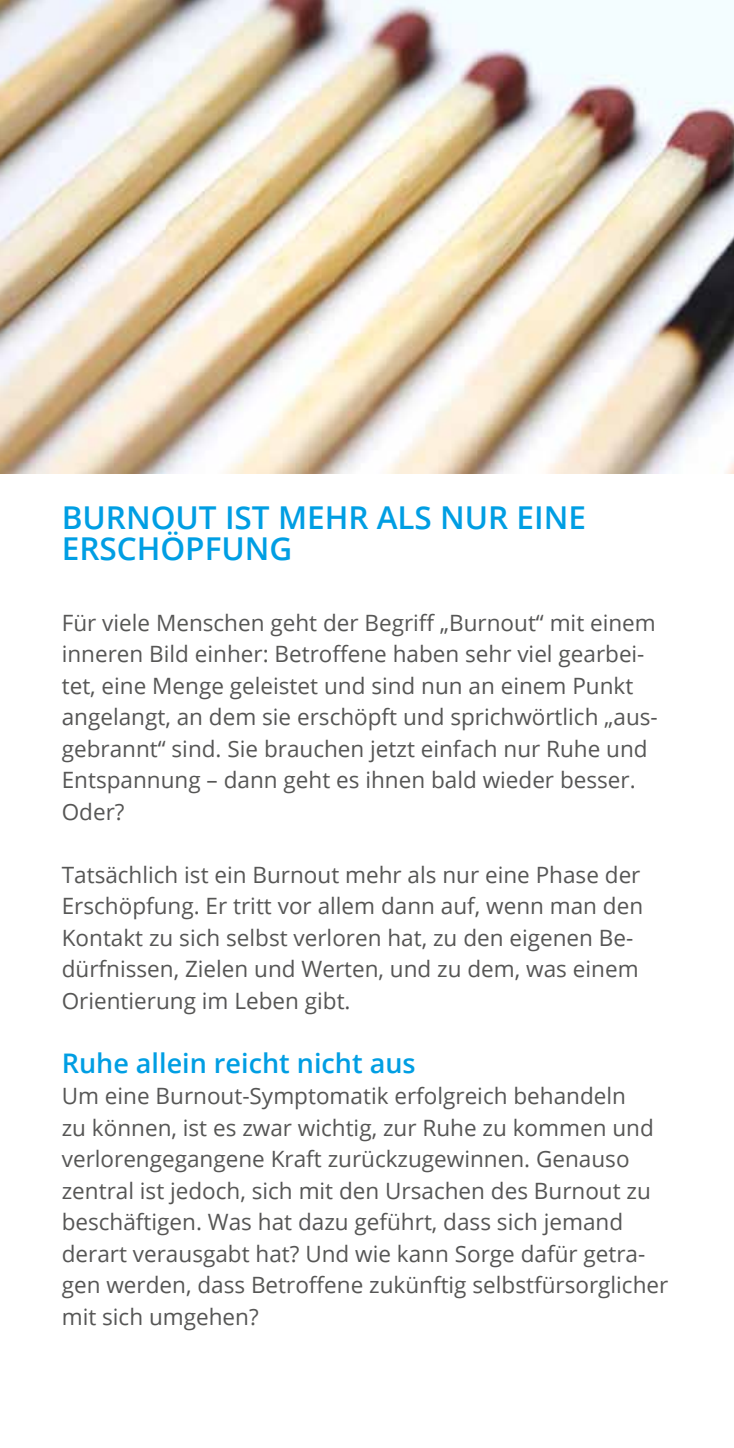
<style>
.page{position:relative;width:734px;height:1448px;background:#fff}
.page>*{position:absolute;margin:0;border:0;box-sizing:border-box;transform-origin:0 0}
.t1{font:600 31.5px/31.5px "Open Sans";color:#009ee3}
.t2{font:600 27px "Open Sans";color:#009ee3}
.t3{font:22.5px/31.5px "Open Sans";color:#565655}
</style>
<div class="page">
<img style="left:0;top:0;width:733px;height:473px">
<h1 class="t1" style="left:62px;top:501px;width:525px">BURNOUT IST MEHR ALS NUR EINE<br>ERSCHÖPFUNG</h1>
<p class="t3" style="left:62px;top:606px;width:597px">Für viele Menschen geht der Begriff „Burnout“ mit einem inneren Bild einher: Betroffene haben sehr viel gearbei&shy;tet, eine Menge geleistet und sind nun an einem Punkt angelangt, an dem sie erschöpft und sprichwörtlich „aus&shy;gebrannt“ sind. Sie brauchen jetzt einfach nur Ruhe und Entspannung – dann geht es ihnen bald wieder besser.<br>Oder?</p>
<p class="t3" style="left:62px;top:858px;width:583px">Tatsächlich ist ein Burnout mehr als nur eine Phase der Erschöpfung. Er tritt vor allem dann auf, wenn man den Kontakt zu sich selbst verloren hat, zu den eigenen Be&shy;dürfnissen, Zielen und Werten, und zu dem, was einem Orientierung im Leben gibt.</p>
<p class="t2" style="left:62px;top:1044px;width:355px">Ruhe allein reicht nicht aus</p>
<p class="t3" style="left:62px;top:1080px;width:608px">Um eine Burnout-Symptomatik erfolgreich behandeln<br>zu können, ist es zwar wichtig, zur Ruhe zu kommen und verlorengegangene Kraft zurückzugewinnen. Genauso zentral ist jedoch, sich mit den Ursachen des Burnout zu beschäftigen. Was hat dazu geführt, dass sich jemand derart verausgabt hat? Und wie kann Sorge dafür getra&shy;gen werden, dass Betroffene zukünftig selbstfürsorglicher mit sich umgehen?</p>
</div>
